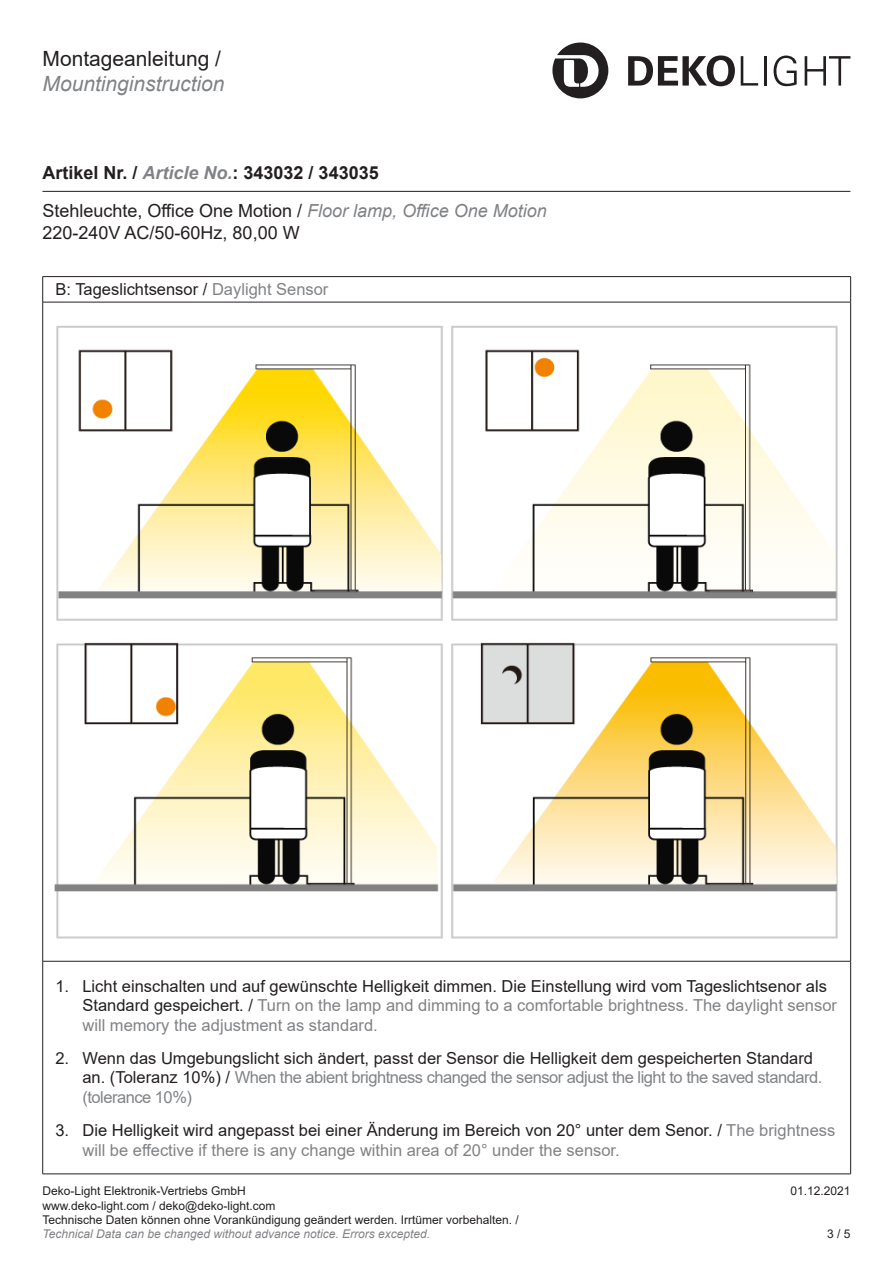
<style>
.page{position:relative;width:893px;height:1263px;background:#fff}
.page>*{position:absolute;margin:0;border:0;box-sizing:border-box;transform-origin:0 0}
.t1{font:italic 21px "Arial";color:#808285}
.t2{font:21px "Arial";color:#231f20}
.Kurzbezeichnung{font:18px "Arial";color:#231f20}
.Artikel_Nummer{font:700 18px "Arial";color:#231f20}
.Hervorhebung___Wicht{font:16.5px/19.8px "Arial";color:#231f20}
.t3{font:16.5px/19.8px "Arial";color:#808285}
.Fußtext{font:12px "Arial";color:#231f20}
.Fußtext-2{font:italic 12px "Arial";color:#808285}
.s1{font-style:italic;color:#808285}
.s2{color:#808285}
.s3{color:#231f20}
</style>
<div class="page">
<hr style="left:43px;top:191px;width:807px;height:1px;background:#231f20">
<svg style="left:552px;top:43px;width:56px;height:55px"></svg>
<svg style="left:628px;top:55px;width:107px;height:31px"></svg>
<svg style="left:741px;top:56px;width:17px;height:30px"></svg>
<hr style="left:764px;top:56px;width:2px;height:30px;background:#231f20">
<svg style="left:774px;top:56px;width:23px;height:30px"></svg>
<svg style="left:805px;top:56px;width:45px;height:30px"></svg>
<hr style="left:43px;top:276px;width:808px;height:1px;background:#231f20">
<svg style="left:42px;top:277px;width:1px;height:25px"></svg>
<svg style="left:850px;top:277px;width:1px;height:25px"></svg>
<hr style="left:43px;top:302px;width:808px;height:1px;background:#231f20">
<hr style="left:42px;top:302px;width:1px;height:659px;background:#231f20">
<hr style="left:850px;top:302px;width:1px;height:659px;background:#231f20">
<hr style="left:43px;top:961px;width:808px;height:1px;background:#231f20">
<hr style="left:42px;top:961px;width:1px;height:213px;background:#231f20">
<hr style="left:850px;top:961px;width:1px;height:213px;background:#231f20">
<hr style="left:43px;top:1173px;width:808px;height:1px;background:#231f20">
<img style="left:54px;top:325px;width:784px;height:614px">
<p class="t2" style="left:43px;top:44px;width:180px">Montageanleitung /</p>
<p class="t1" style="left:43px;top:70px;width:184px">Mountinginstruction</p>
<p class="Artikel_Nummer" style="left:43px;top:160px;width:338px">Artikel Nr. / <span class="s1">Article No.</span>: 343032 / 343035</p>
<p class="Kurzbezeichnung" style="left:43px;top:198px;width:506px">Stehleuchte, Office One Motion / <span class="s1">Floor lamp, Office One Motion</span></p>
<p class="Kurzbezeichnung" style="left:43px;top:220px;width:259px">220-240V AC/50-60Hz, 80,00 W</p>
<p class="Hervorhebung___Wicht" style="left:55px;top:280px;width:274px">B: Tageslichtsensor / <span class="s2">Daylight Sensor</span></p>
<p class="Hervorhebung___Wicht" style="left:82px;top:976px;width:756px;text-indent:-27px">1. Licht einschalten und auf gewünschte Helligkeit dimmen. Die Einstellung wird vom Tageslichtsenor als<br>Standard gespeichert. / <span class="s2">Turn on the lamp and dimming to a comfortable brightness. The daylight sensor will memory the adjustment as standard.</span></p>
<p class="Hervorhebung___Wicht" style="left:82px;top:1048px;width:741px;text-indent:-27px">2. Wenn das Umgebungslicht sich ändert, passt der Sensor die Helligkeit dem gespeicherten Standard an. (Toleranz 10%) / <span class="s2">When the abient brightness changed the sensor adjust the light to the saved standard. (tolerance 10%)</span></p>
<p class="t3" style="left:82px;top:1120px;width:754px;text-indent:-27px"><span class="s3">3. Die Helligkeit wird angepasst bei einer Änderung im Bereich von 20° unter dem Senor. /</span> The brightness will be effective if there is any change within area of 20° under the sensor.</p>
<p class="Fußtext" style="left:43px;top:1183px;width:205px">Deko-Light Elektronik-Vertriebs GmbH</p>
<p class="Fußtext" style="left:790px;top:1183px;width:62px">01.12.2021</p>
<p class="Fußtext" style="left:43px;top:1197px;width:234px">www.deko-light.com / deko@deko-light.com</p>
<p class="Fußtext" style="left:43px;top:1211px;width:478px">Technische Daten können ohne Vorankündigung geändert werden. Irrtümer vorbehalten. /</p>
<p class="Fußtext-2" style="left:43px;top:1226px;width:389px">Technical Data can be changed without advance notice. Errors excepted.</p>
<p class="Fußtext" style="left:827px;top:1226px;width:25px">3 / 5</p>
</div>
